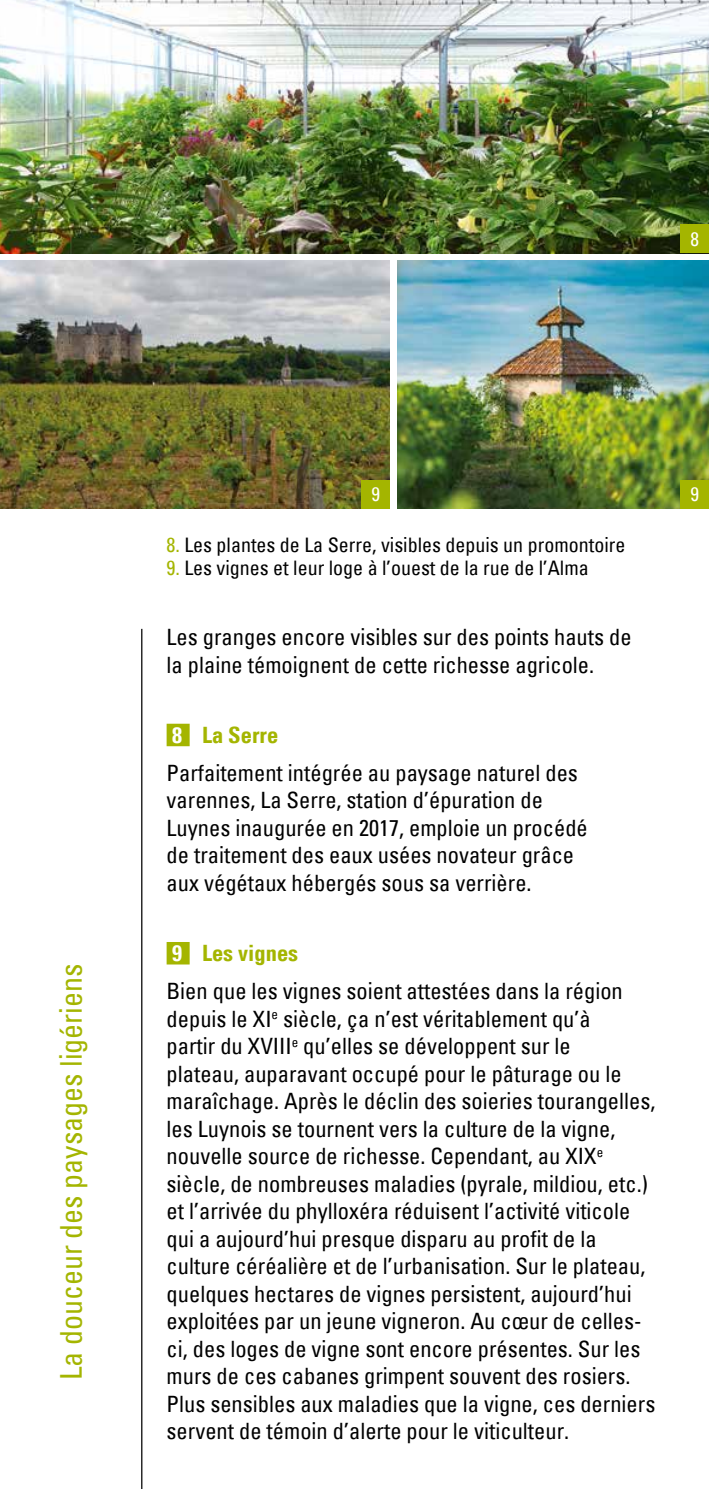
<style>
.page{position:relative;width:709px;height:1489px;background:#fff}
.page>*{position:absolute;margin:0;border:0;box-sizing:border-box;transform-origin:0 0}
.t1{font:condensed 30px "Univers";color:#a4b500}
.t2{font:condensed 22.5px/27.5px "Univers";color:#000}
.t3{font:700 condensed 22.5px "Univers LT";color:#a4b500}
.t4{font:condensed 20px "Univers";color:#000}
.t5{font:condensed 19.25px "Univers";color:#fff}
.s1{color:#a4b500}
.s2{color:#fff}
</style>
<div class="page">
<hr style="left:141px;top:629px;width:1px;height:859px;background:#000">
<img style="left:0;top:0;width:709px;height:253px">
<img style="left:397px;top:260px;width:312px;height:248px">
<img style="left:0;top:260px;width:390px;height:248px">
<div style="left:680px;top:225px;width:29px;height:28px;background:#a4b500"></div>
<div style="left:167px;top:723px;width:23px;height:23px;background:#a4b500"></div>
<div style="left:167px;top:941px;width:23px;height:23px;background:#a4b500"></div>
<div style="left:680px;top:480px;width:29px;height:28px;background:#a4b500"></div>
<div style="left:361px;top:480px;width:29px;height:28px;background:#a4b500"></div>
<svg style="left:0;top:0;width:2px;height:6px"></svg>
<svg style="left:707px;top:0;width:2px;height:6px"></svg>
<p class="t5" style="left:690px;top:226px;width:10px">8</p>
<h1 class="t1" style="left:51px;top:1380px;width:418px;rotate:-90deg">La douceur des paysages ligériens</h1>
<p class="t5" style="left:371px;top:481px;width:10px">9</p>
<p class="t5" style="left:690px;top:481px;width:10px">9</p>
<p class="t4" style="left:167px;top:532px;width:460px"><span class="s1">8.</span> Les plantes de La Serre, visibles depuis un promontoire</p>
<p class="t4" style="left:167px;top:554px;width:424px"><span class="s1">9.</span> Les vignes et leur loge à l’ouest de la rue de l’Alma</p>
<p class="t2" style="left:167px;top:623px;width:466px">Les granges encore visibles sur des points hauts de la plaine témoignent de cette richesse agricole.</p>
<p class="t3" style="left:172px;top:720px;width:108px"><span class="s2">8</span> La Serre</p>
<p class="t2" style="left:167px;top:758px;width:423px">Parfaitement intégrée au paysage naturel des varennes, La Serre, station d’épuration de Luynes inaugurée en 2017, emploie un procédé de traitement des eaux usées novateur grâce aux végétaux hébergés sous sa verrière.</p>
<p class="t3" style="left:172px;top:939px;width:128px"><span class="s2">9</span> Les vignes</p>
<p class="t2" style="left:166px;top:976px;width:490px">Bien que les vignes soient attestées dans la région depuis le XI<sup>e</sup> siècle, ça n’est véritablement qu’à<br>partir du XVIII<sup>e</sup> qu’elles se développent sur le<br>plateau, auparavant occupé pour le pâturage ou le maraîchage. Après le déclin des soieries tourangelles, les Luynois se tournent vers la culture de la vigne, nouvelle source de richesse. Cependant, au XIX<sup>e </sup>siècle, de nombreuses maladies (pyrale, mildiou, etc.) et l’arrivée du phylloxéra réduisent l’activité viticole qui a aujourd’hui presque disparu au profit de la culture céréalière et de l’urbanisation. Sur le plateau, quelques hectares de vignes persistent, aujourd’hui exploitées par un jeune vigneron. Au cœur de celles&shy;ci, des loges de vigne sont encore présentes. Sur les murs de ces cabanes grimpent souvent des rosiers.<br>Plus sensibles aux maladies que la vigne, ces derniers servent de témoin d’alerte pour le viticulteur.</p>
</div>
